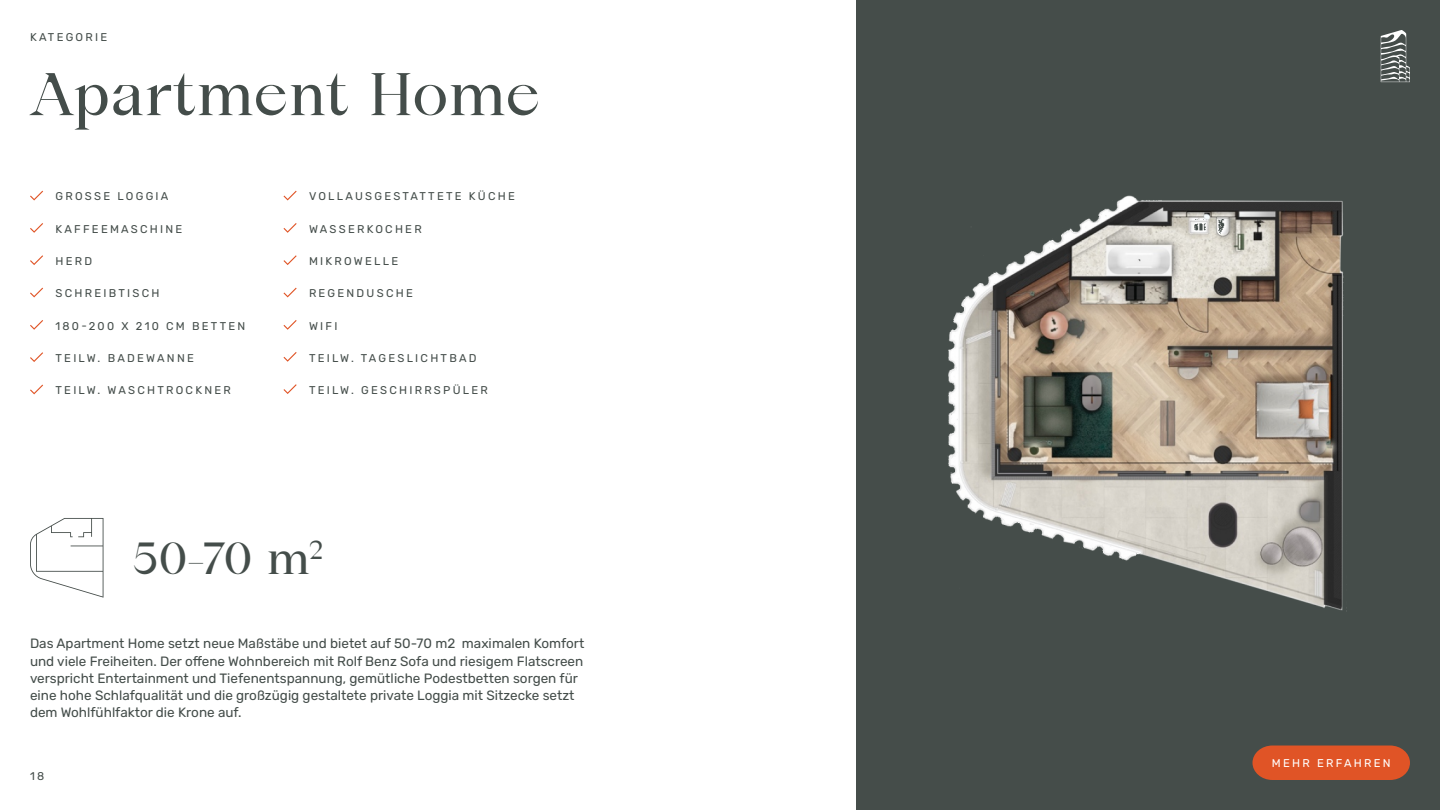
<style>
.page{position:relative;width:1440px;height:810px;background:#fff}
.page>*{position:absolute;margin:0;border:0;box-sizing:border-box;transform-origin:0 0}
.t1{font:60px "The Zipper";letter-spacing:-.005em;color:#444d4a}
.t2{font:45px "The Zipper";color:#444d4a}
.t3{font:13.5px/17.2px "Rubik";color:#444d4a}
.t4{font:11.25px "Rubik";letter-spacing:.2em;color:#444d4a}
.t5{font:11.25px "Rubik";letter-spacing:.2em;color:#fff}
</style>
<div class="page">
<div style="left:856px;top:0;width:584px;height:810px;background:#454d4a"></div>
<img style="left:948px;top:195px;width:399px;height:417px">
<svg style="left:30px;top:191px;width:13px;height:9px"></svg>
<svg style="left:284px;top:191px;width:13px;height:9px"></svg>
<svg style="left:30px;top:223px;width:13px;height:10px"></svg>
<svg style="left:284px;top:223px;width:13px;height:10px"></svg>
<svg style="left:30px;top:255px;width:13px;height:10px"></svg>
<svg style="left:284px;top:255px;width:13px;height:10px"></svg>
<svg style="left:30px;top:288px;width:13px;height:9px"></svg>
<svg style="left:284px;top:288px;width:13px;height:9px"></svg>
<svg style="left:30px;top:320px;width:13px;height:10px"></svg>
<svg style="left:30px;top:352px;width:13px;height:10px"></svg>
<svg style="left:284px;top:320px;width:13px;height:10px"></svg>
<svg style="left:284px;top:352px;width:13px;height:10px"></svg>
<svg style="left:284px;top:384px;width:13px;height:10px"></svg>
<svg style="left:30px;top:385px;width:13px;height:9px"></svg>
<svg style="left:1381px;top:30px;width:29px;height:52px"></svg>
<svg style="left:30px;top:518px;width:74px;height:80px"></svg>
<div style="left:1252px;top:746px;width:158px;height:34px;background:#e05426"></div>
<p class="t4" style="left:30px;top:30px;width:79px">KATEGORIE</p>
<h1 class="t1" style="left:30px;top:60px;width:512px">Apartment Home</h1>
<p class="t4" style="left:56px;top:190px;width:114px">GROSSE LOGGIA</p>
<p class="t4" style="left:56px;top:223px;width:128px">KAFFEEMASCHINE</p>
<p class="t4" style="left:309px;top:190px;width:207px">VOLLAUSGESTATTETE KÜCHE</p>
<p class="t4" style="left:309px;top:223px;width:114px">WASSERKOCHER</p>
<p class="t4" style="left:56px;top:255px;width:38px">HERD</p>
<p class="t4" style="left:309px;top:255px;width:91px">MIKROWELLE</p>
<p class="t4" style="left:56px;top:287px;width:106px">SCHREIBTISCH</p>
<p class="t4" style="left:309px;top:287px;width:105px">REGENDUSCHE</p>
<p class="t4" style="left:56px;top:320px;width:191px">180-200 X 210 CM BETTEN</p>
<p class="t4" style="left:309px;top:352px;width:169px">TEILW. TAGESLICHTBAD</p>
<p class="t4" style="left:56px;top:384px;width:177px">TEILW. WASCHTROCKNER</p>
<p class="t4" style="left:309px;top:384px;width:180px">TEILW. GESCHIRRSPÜLER</p>
<p class="t4" style="left:309px;top:320px;width:30px">WIFI</p>
<p class="t4" style="left:56px;top:352px;width:140px">TEILW. BADEWANNE</p>
<h2 class="t2" style="left:132px;top:532px;width:192px">50-70 m<sup>2</sup></h2>
<p class="t3" style="left:30px;top:636px;width:556px">Das Apartment Home setzt neue Maßstäbe und bietet auf 50-70 m2 maximalen Komfort und viele Freiheiten. Der offene Wohnbereich mit Rolf Benz Sofa und riesigem Flatscreen verspricht Entertainment und Tiefenentspannung, gemütliche Podestbetten sorgen für eine hohe Schlafqualität und die großzügig gestaltete private Loggia mit Sitzecke setzt dem Wohlfühlfaktor die Krone auf.</p>
<p class="t4" style="left:30px;top:770px;width:16px">18</p>
<p class="t5" style="left:1300px;top:757px;width:78px">DOWNLOAD</p>
<p class="t5" style="left:1272px;top:757px;width:120px">MEHR ERFAHREN</p>
</div>
